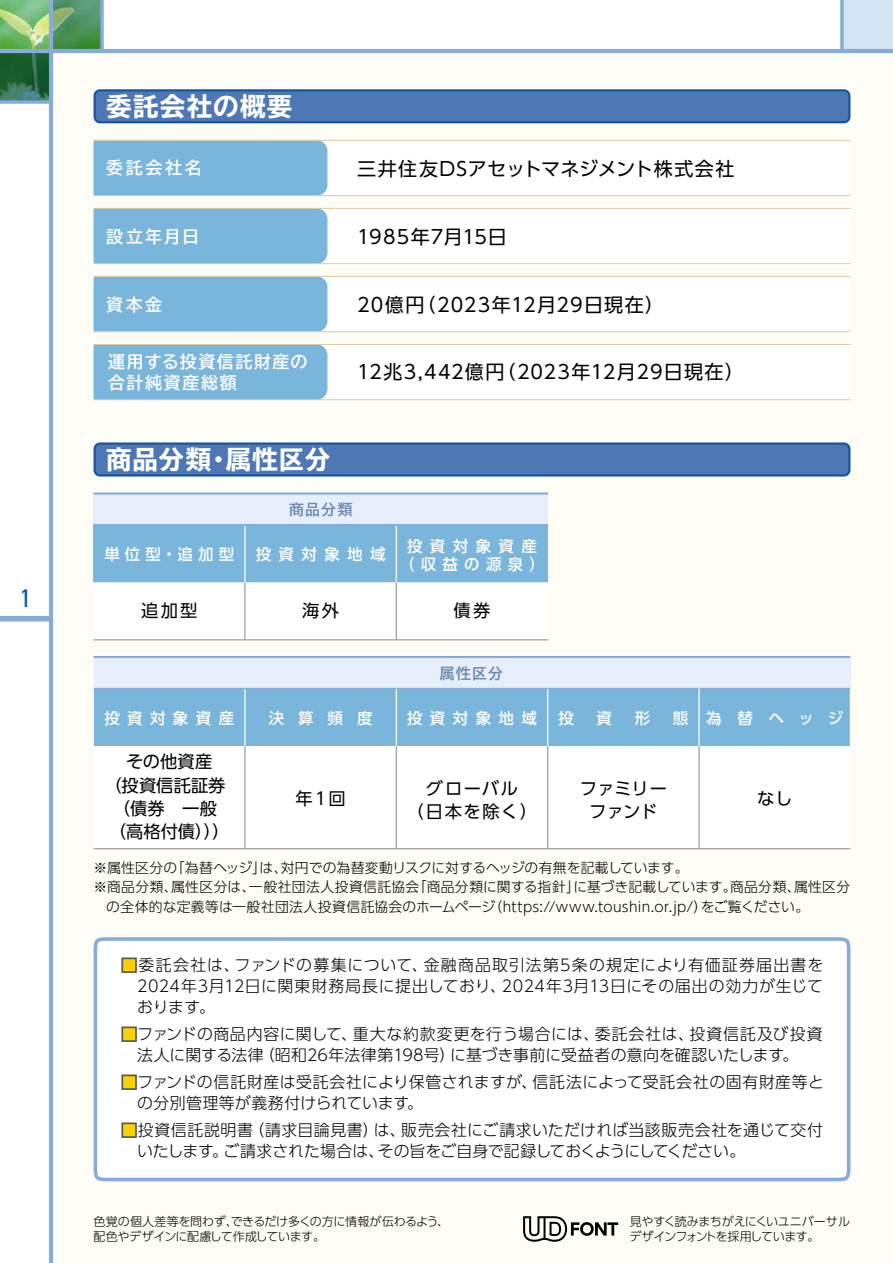
<style>
.page{position:relative;width:893px;height:1263px;background:#fff}
.page>*{position:absolute;margin:0;border:0;box-sizing:border-box;transform-origin:0 0}
.t1{font:700 expanded 25.5px "TBUD Go Std";letter-spacing:.045em;color:#fff}
.t2{font:condensed 25.5px "Univers";color:#005bac}
.t3{font:19.05px "UD Shin Go Pro";letter-spacing:.055em;color:#000}
.t4{font:19.05px "UD Shin Go Pro";letter-spacing:.03em;color:#000}
.t5{font:19.05px "UD Shin Go Pro";letter-spacing:.035em;color:#000}
.t6{font:17.25px/23.4px "UD Shin Go Pro";letter-spacing:.02em;color:#000;text-align:center}
.t7{font:17.25px/23.4px "UD Shin Go Pro";letter-spacing:.095em;color:#000;text-align:center}
.t8{font:17.25px/23.4px "UD Shin Go Pro";letter-spacing:-.01em;color:#000;text-align:center}
.t9{font:700 16.95px/21.3px "TBUD Go Std";letter-spacing:.105em;color:#fff}
.t10{font:300 15.9px/21px "UD Shin Go Pro";letter-spacing:.02em;color:#000}
.t11{font:500 15.45px/18.1px "UD Shin Go Pro";letter-spacing:.48em;color:#fff;text-align:center}
.t12{font:700 14.85px "TBUD Go Std";letter-spacing:.075em;color:#6b88ad}
.t13{font:300 13.8px "UD Shin Go Pro";letter-spacing:.02em;color:#000}
.t14{font:300 13.8px "UD Shin Go Pro";color:#000}
.t15{font:300 12px/14.9px "UD Shin Go Pro";letter-spacing:-.025em;color:#000}
.s1{color:#fdd000}
</style>
<div class="page">
<img style="left:0;top:0;width:49px;height:49px">
<svg style="left:0;top:53px;width:49px;height:47px;background:#236540"></svg>
<svg style="left:53px;top:0;width:47px;height:49px;background:#53955d"></svg>
<div style="left:842px;top:0;width:51px;height:51px;background:#d3e4f5"></div>
<div style="left:0;top:616px;width:51px;height:5px;background:#88abda"></div>
<div style="left:51px;top:51px;width:842px;height:1212px;background:#fdfcf5"></div>
<hr style="left:49px;top:0;width:4px;height:1263px;background:#88abda">
<hr style="left:0;top:49px;width:893px;height:4px;background:#88abda">
<svg style="left:0;top:100px;width:49px;height:4px"></svg>
<svg style="left:100px;top:0;width:4px;height:49px"></svg>
<svg style="left:840px;top:0;width:4px;height:49px"></svg>
<div style="left:234px;top:208px;width:616px;height:56px;background:#fff"></div>
<div style="left:234px;top:276px;width:616px;height:56px;background:#fff"></div>
<div style="left:234px;top:344px;width:616px;height:56px;background:#fff"></div>
<div style="left:234px;top:140px;width:616px;height:56px;background:#fff"></div>
<div style="left:94px;top:141px;width:233px;height:54px;background:#7ab5dc"></div>
<div style="left:94px;top:209px;width:233px;height:54px;background:#7ab5dc"></div>
<div style="left:94px;top:277px;width:233px;height:54px;background:#7ab5dc"></div>
<div style="left:94px;top:345px;width:233px;height:54px;background:#7ab5dc"></div>
<div style="left:94px;top:657px;width:756px;height:32px;background:#e6eff9"></div>
<div style="left:94px;top:688px;width:756px;height:58px;background:#7ab5dc"></div>
<div style="left:94px;top:746px;width:756px;height:103px;background:#fff"></div>
<hr style="left:94px;top:848px;width:756px;height:1px;background:#9fa0a0">
<hr style="left:244px;top:746px;width:2px;height:103px;background:#9fa0a0">
<hr style="left:396px;top:746px;width:1px;height:103px;background:#9fa0a0">
<hr style="left:94px;top:744px;width:454px;height:2px;background:#88abda">
<hr style="left:244px;top:688px;width:2px;height:58px;background:#fff">
<hr style="left:396px;top:688px;width:1px;height:58px;background:#fff">
<hr style="left:547px;top:746px;width:1px;height:103px;background:#9fa0a0">
<hr style="left:547px;top:688px;width:1px;height:58px;background:#fff">
<hr style="left:94px;top:195px;width:756px;height:1px;background:#dbcba5">
<hr style="left:94px;top:140px;width:756px;height:1px;background:#dbcba5">
<hr style="left:94px;top:263px;width:756px;height:1px;background:#dbcba5">
<hr style="left:94px;top:208px;width:756px;height:1px;background:#dbcba5">
<hr style="left:94px;top:331px;width:756px;height:1px;background:#dbcba5">
<hr style="left:94px;top:276px;width:756px;height:1px;background:#dbcba5">
<hr style="left:94px;top:399px;width:756px;height:1px;background:#dbcba5">
<hr style="left:94px;top:344px;width:756px;height:1px;background:#dbcba5">
<hr style="left:94px;top:656px;width:756px;height:2px;background:#88abda">
<hr style="left:94px;top:688px;width:756px;height:1px;background:#82b0db">
<hr style="left:698px;top:746px;width:2px;height:103px;background:#9fa0a0">
<hr style="left:698px;top:688px;width:2px;height:58px;background:#fff">
<hr style="left:850px;top:688px;width:1px;height:58px;background:#fff">
<svg style="left:94px;top:89px;width:756px;height:34px;background:#4974b2"></svg>
<div style="left:94px;top:493px;width:454px;height:32px;background:#e6eff9"></div>
<div style="left:94px;top:525px;width:454px;height:57px;background:#7ab5dc"></div>
<div style="left:94px;top:582px;width:454px;height:58px;background:#fff"></div>
<hr style="left:94px;top:639px;width:454px;height:1px;background:#9fa0a0">
<hr style="left:244px;top:582px;width:2px;height:58px;background:#9fa0a0">
<hr style="left:396px;top:582px;width:1px;height:58px;background:#9fa0a0">
<hr style="left:94px;top:581px;width:454px;height:1px;background:#88abda">
<hr style="left:244px;top:525px;width:2px;height:57px;background:#fff">
<hr style="left:396px;top:525px;width:1px;height:57px;background:#fff">
<hr style="left:94px;top:492px;width:454px;height:3px;background:#88abda">
<hr style="left:94px;top:524px;width:454px;height:2px;background:#82b0db">
<svg style="left:94px;top:442px;width:756px;height:34px;background:#4a75b3"></svg>
<div style="left:94px;top:937px;width:756px;height:244px;background:#fff"></div>
<div style="left:121px;top:957px;width:16px;height:16px;border:2px solid #595757"></div>
<div style="left:121px;top:1026px;width:16px;height:16px;border:2px solid #595757"></div>
<div style="left:121px;top:1074px;width:16px;height:16px;border:2px solid #595757"></div>
<div style="left:121px;top:1122px;width:16px;height:16px;border:2px solid #595757"></div>
<svg style="left:523px;top:1216px;width:95px;height:26px"></svg>
<h1 class="t2" style="left:20px;top:582px;width:13px">1</h1>
<h1 class="t1" style="left:106px;top:92px;width:187px">委託会社の概要</h1>
<p class="t9" style="left:106px;top:158px;width:97px">委託会社名</p>
<p class="t9" style="left:106px;top:226px;width:94px">設立年月日</p>
<p class="t9" style="left:106px;top:294px;width:57px">資本金</p>
<p class="t9" style="left:108px;top:351px;width:201px">運用する投資信託財産の合計純資産総額</p>
<h1 class="t1" style="left:106px;top:445px;width:225px">商品分類・属性区分</h1>
<p class="t4" style="left:357px;top:153px;width:379px">三井住友DSアセットマネジメント株式会社</p>
<p class="t5" style="left:357px;top:221px;width:151px">1985年7月15日</p>
<p class="t3" style="left:357px;top:289px;width:309px">20億円（2023年12月29日現在）</p>
<p class="t3" style="left:357px;top:356px;width:388px">12兆3,442億円（2023年12月29日現在）</p>
<p class="t12" style="left:289px;top:497px;width:65px">商品分類</p>
<p class="t11" style="left:104px;top:545px;width:131px">単位型・追加型</p>
<p class="t6" style="left:141px;top:598px;width:58px">追加型</p>
<p class="t11" style="left:256px;top:545px;width:131px">投資対象地域</p>
<p class="t6" style="left:302px;top:598px;width:38px">海外</p>
<p class="t11" style="left:399px;top:536px;width:147px">投資対象資産（収益の源泉）</p>
<p class="t6" style="left:454px;top:598px;width:38px">債券</p>
<p class="t12" style="left:440px;top:661px;width:64px">属性区分</p>
<p class="t11" style="left:104px;top:708px;width:131px">投資対象資産</p>
<p class="t6" style="left:104px;top:749px;width:127px">その他資産<br>（投資信託証券（債券　一般（高格付債）））</p>
<p class="t11" style="left:269px;top:708px;width:105px">決算頻度</p>
<p class="t6" style="left:295px;top:786px;width:52px">年１回</p>
<p class="t11" style="left:407px;top:708px;width:131px">投資対象地域</p>
<p class="t7" style="left:406px;top:776px;width:133px">グローバル<br>（日本を除く）</p>
<p class="t11" style="left:558px;top:708px;width:17px">投</p>
<p class="t11" style="left:597px;top:708px;width:17px">資</p>
<p class="t11" style="left:635px;top:708px;width:17px">形</p>
<p class="t11" style="left:673px;top:708px;width:17px">態</p>
<p class="t11" style="left:706px;top:708px;width:139px">為替ヘッジ</p>
<p class="t8" style="left:580px;top:776px;width:89px">ファミリーファンド</p>
<p class="t6" style="left:757px;top:786px;width:37px">なし</p>
<p class="t14" style="left:94px;top:857px;width:597px">※属性区分の「為替ヘッジ」は、対円での為替変動リスクに対するヘッジの有無を記載しています。</p>
<p class="t13" style="left:94px;top:876px;width:758px">※商品分類、属性区分は、一般社団法人投資信託協会「商品分類に関する指針」に基づき記載しています。商品分類、属性区分</p>
<p class="t13" style="left:106px;top:895px;width:704px">の全体的な定義等は一般社団法人投資信託協会のホームページ（https://www.toushin.or.jp/）をご覧ください。</p>
<p class="t10" style="left:137px;top:954px;width:688px;text-align:justify;text-indent:-16px"><span class="s1">■</span>委託会社は、ファンドの募集について、金融商品取引法第5条の規定により有価証券届出書を2024年3月12日に関東財務局長に提出しており、2024年3月13日にその届出の効力が生じております。</p>
<p class="t10" style="left:121px;top:1023px;width:703px;text-align:center"><span class="s1">■</span>ファンドの商品内容に関して、重大な約款変更を行う場合には、委託会社は、投資信託及び投資法人に関する法律（昭和26年法律第198号）に基づき事前に受益者の意向を確認いたします。</p>
<p class="t10" style="left:137px;top:1071px;width:688px;text-indent:-16px"><span class="s1">■</span>ファンドの信託財産は受託会社により保管されますが、信託法によって受託会社の固有財産等との分別管理等が義務付けられています。</p>
<p class="t10" style="left:137px;top:1119px;width:688px;text-indent:-16px"><span class="s1">■</span>投資信託説明書（請求目論見書）は、販売会社にご請求いただければ当該販売会社を通じて交付いたします。ご請求された場合は、その旨をご自身で記録しておくようにしてください。</p>
<p class="t15" style="left:93px;top:1213px;width:357px">色覚の個人差等を問わず、できるだけ多くの方に情報が伝わるよう、配色やデザインに配慮して作成しています。</p>
<p class="t15" style="left:629px;top:1213px;width:222px">見やすく読みまちがえにくいユニバーサルデザインフォントを採用しています。</p>
</div>
